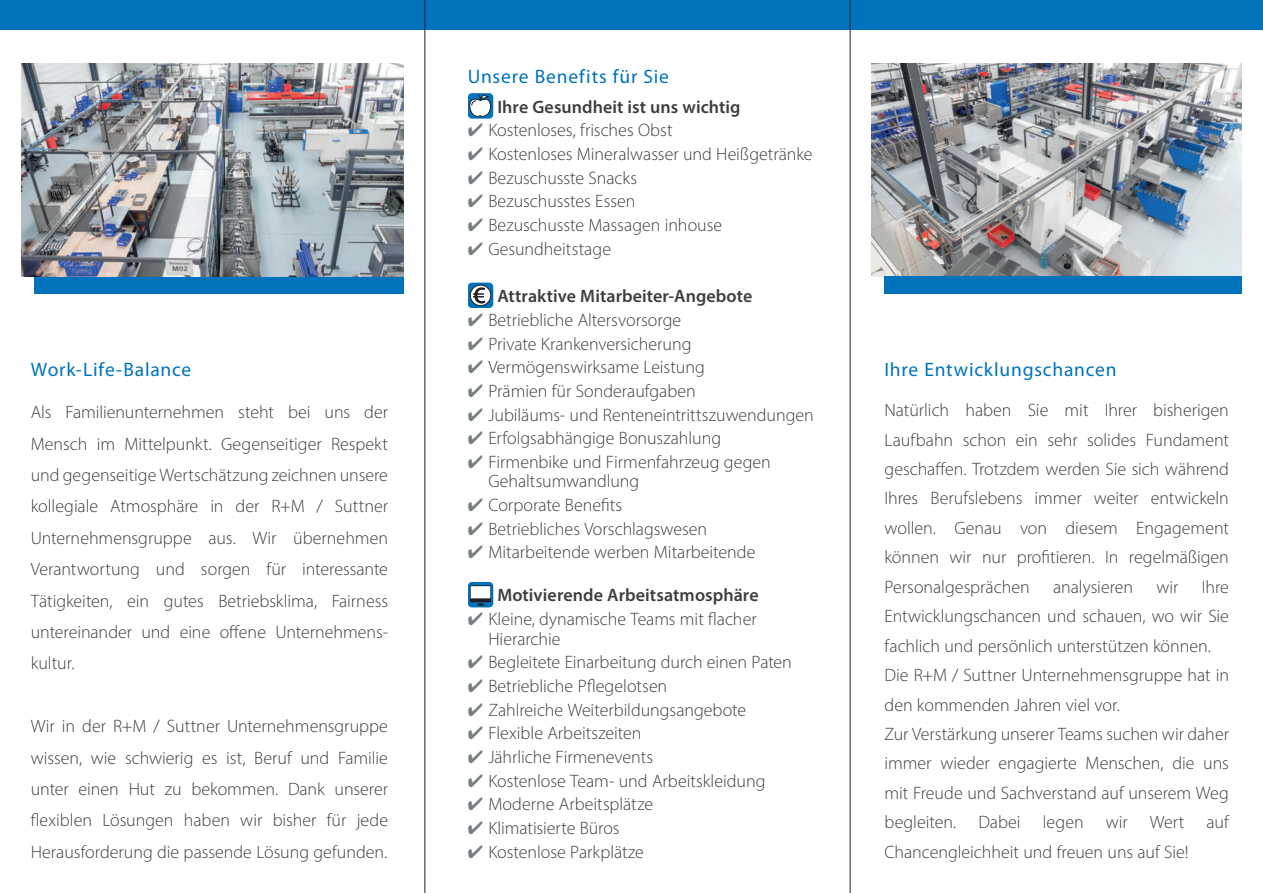
<style>
.page{position:relative;width:1263px;height:893px;background:#fff}
.page>*{position:absolute;margin:0;border:0;box-sizing:border-box;transform-origin:0 0}
.t1{font:19.5px "Myriad Pro";letter-spacing:.04em;color:#0073bc}
.t2{font:300 18px/29.4px "Myriad Pro";letter-spacing:-.005em;color:#3e3e3f;text-align:justify}
.t3{font:600 18px "Myriad Pro";letter-spacing:.005em;color:#3e3e3f}
.s1{color:#768082}
</style>
<div class="page">
<div style="left:0;top:0;width:1263px;height:30px;background:#0073bc"></div>
<img style="left:872px;top:64px;width:370px;height:212px">
<div style="left:884px;top:276px;width:358px;height:17px;background:#0073bc"></div>
<div style="left:34px;top:276px;width:370px;height:17px;background:#0073bc"></div>
<svg style="left:468px;top:93px;width:25px;height:26px"></svg>
<svg style="left:468px;top:283px;width:25px;height:25px"></svg>
<svg style="left:468px;top:582px;width:25px;height:25px"></svg>
<img style="left:21px;top:64px;width:383px;height:212px">
<hr style="left:850px;top:0;width:1px;height:893px;background:#231f20">
<hr style="left:424px;top:0;width:1px;height:893px;background:#231f20">
<p class="t1" style="left:31px;top:359px;width:162px">Work-Life-Balance</p>
<p class="t2" style="left:31px;top:396px;width:359px;line-height:31.3px">Als Familienunternehmen steht bei uns der Mensch im Mittelpunkt. Gegenseitiger Respekt und gegenseitige Wertschätzung zeichnen unsere kollegiale Atmosphäre in der R+M / Suttner Unternehmensgruppe aus. Wir übernehmen Verantwortung und sorgen für interessante Tätigkeiten, ein gutes Betriebsklima, Fairness untereinander und eine offene Unternehmens&shy;kultur.</p>
<p class="t2" style="left:31px;top:710px;width:359px;line-height:31.3px">Wir in der R+M / Suttner Unternehmensgruppe wissen, wie schwierig es ist, Beruf und Familie unter einen Hut zu bekommen. Dank unserer flexiblen Lösungen haben wir bisher für jede Herausforderung die passende Lösung gefunden.</p>
<p class="t1" style="left:468px;top:65px;width:203px">Unsere Benefits für Sie</p>
<p class="t3" style="left:497px;top:95px;width:245px">Ihre Gesundheit ist uns wichtig</p>
<p class="t2" style="left:468px;top:116px;width:206px"><span class="s1">✔</span> Kostenloses, frisches Obst</p>
<p class="t2" style="left:468px;top:139px;width:346px"><span class="s1">✔</span> Kostenloses Mineralwasser und Heißgetränke</p>
<p class="t2" style="left:468px;top:163px;width:171px"><span class="s1">✔</span> Bezuschusste Snacks</p>
<p class="t2" style="left:468px;top:187px;width:169px"><span class="s1">✔</span> Bezuschusstes Essen</p>
<p class="t2" style="left:468px;top:210px;width:256px"><span class="s1">✔</span> Bezuschusste Massagen inhouse</p>
<p class="t2" style="left:468px;top:234px;width:145px"><span class="s1">✔</span> Gesundheitstage</p>
<p class="t3" style="left:497px;top:285px;width:256px">Attraktive Mitarbeiter-Angebote</p>
<p class="t2" style="left:468px;top:305px;width:215px"><span class="s1">✔</span> Betriebliche Altersvorsorge</p>
<p class="t2" style="left:468px;top:329px;width:225px"><span class="s1">✔</span> Private Krankenversicherung</p>
<p class="t2" style="left:468px;top:352px;width:239px"><span class="s1">✔</span> Vermögenswirksame Leistung</p>
<p class="t2" style="left:468px;top:376px;width:230px"><span class="s1">✔</span> Prämien für Sonderaufgaben</p>
<p class="t2" style="left:468px;top:400px;width:348px"><span class="s1">✔</span> Jubiläums- und Renteneintrittszuwendungen</p>
<p class="t2" style="left:468px;top:423px;width:255px"><span class="s1">✔</span> Erfolgsabhängige Bonuszahlung</p>
<p class="t2" style="left:488px;top:452px;width:284px;line-height:19.5px;text-indent:-21px"><span class="s1">✔</span> Firmenbike und Firmenfahrzeug gegen<br>Gehaltsumwandlung</p>
<p class="t2" style="left:468px;top:490px;width:156px"><span class="s1">✔</span> Corporate Benefits</p>
<p class="t2" style="left:468px;top:514px;width:241px"><span class="s1">✔</span> Betriebliches Vorschlagswesen</p>
<p class="t2" style="left:468px;top:537px;width:289px"><span class="s1">✔</span> Mitarbeitende werben Mitarbeitende</p>
<p class="t3" style="left:497px;top:584px;width:263px">Motivierende Arbeitsatmosphäre</p>
<p class="t2" style="left:488px;top:609px;width:270px;line-height:19.5px;text-indent:-21px"><span class="s1">✔</span> Kleine, dynamische Teams mit flacher<br>Hierarchie</p>
<p class="t2" style="left:468px;top:647px;width:326px"><span class="s1">✔</span> Begleitete Einarbeitung durch einen Paten</p>
<p class="t2" style="left:468px;top:671px;width:201px"><span class="s1">✔</span> Betriebliche Pflegelotsen</p>
<p class="t2" style="left:468px;top:695px;width:280px"><span class="s1">✔</span> Zahlreiche Weiterbildungsangebote</p>
<p class="t2" style="left:468px;top:718px;width:175px"><span class="s1">✔</span> Flexible Arbeitszeiten</p>
<p class="t2" style="left:468px;top:742px;width:187px"><span class="s1">✔</span> Jährliche Firmenevents</p>
<p class="t2" style="left:468px;top:766px;width:299px"><span class="s1">✔</span> Kostenlose Team- und Arbeitskleidung</p>
<p class="t2" style="left:468px;top:789px;width:187px"><span class="s1">✔</span> Moderne Arbeitsplätze</p>
<p class="t2" style="left:468px;top:813px;width:153px"><span class="s1">✔</span> Klimatisierte Büros</p>
<p class="t2" style="left:468px;top:837px;width:178px"><span class="s1">✔</span> Kostenlose Parkplätze</p>
<p class="t1" style="left:884px;top:359px;width:234px">Ihre Entwicklungschancen</p>
<p class="t2" style="left:884px;top:395px;width:346px">Natürlich haben Sie mit Ihrer bisherigen Laufbahn schon ein sehr solides Fundament geschaffen. Trotzdem werden Sie sich während Ihres Berufslebens immer weiter entwickeln wollen. Genau von diesem Engagement können wir nur profitieren. In regelmäßigen Personalgesprächen</p>
<p class="t2" style="left:884px;top:572px;width:346px;text-indent:317px">Ihre Entwicklungschancen und schauen, wo wir Sie fachlich und persönlich unterstützen können.</p>
<p class="t2" style="left:884px;top:660px;width:346px">Die R+M / Suttner Unternehmensgruppe hat in den kommenden Jahren viel vor.</p>
<p class="t2" style="left:884px;top:719px;width:346px">Zur Verstärkung unserer Teams suchen wir daher immer wieder engagierte Menschen, die uns mit Freude und Sachverstand auf unserem Weg begleiten. Dabei legen wir Wert auf Chancengleichheit und freuen uns auf Sie!</p>
<p class="t2" style="left:1053px;top:572px;width:81px">analysieren</p>
<p class="t2" style="left:1156px;top:572px;width:24px">wir</p>
</div>
